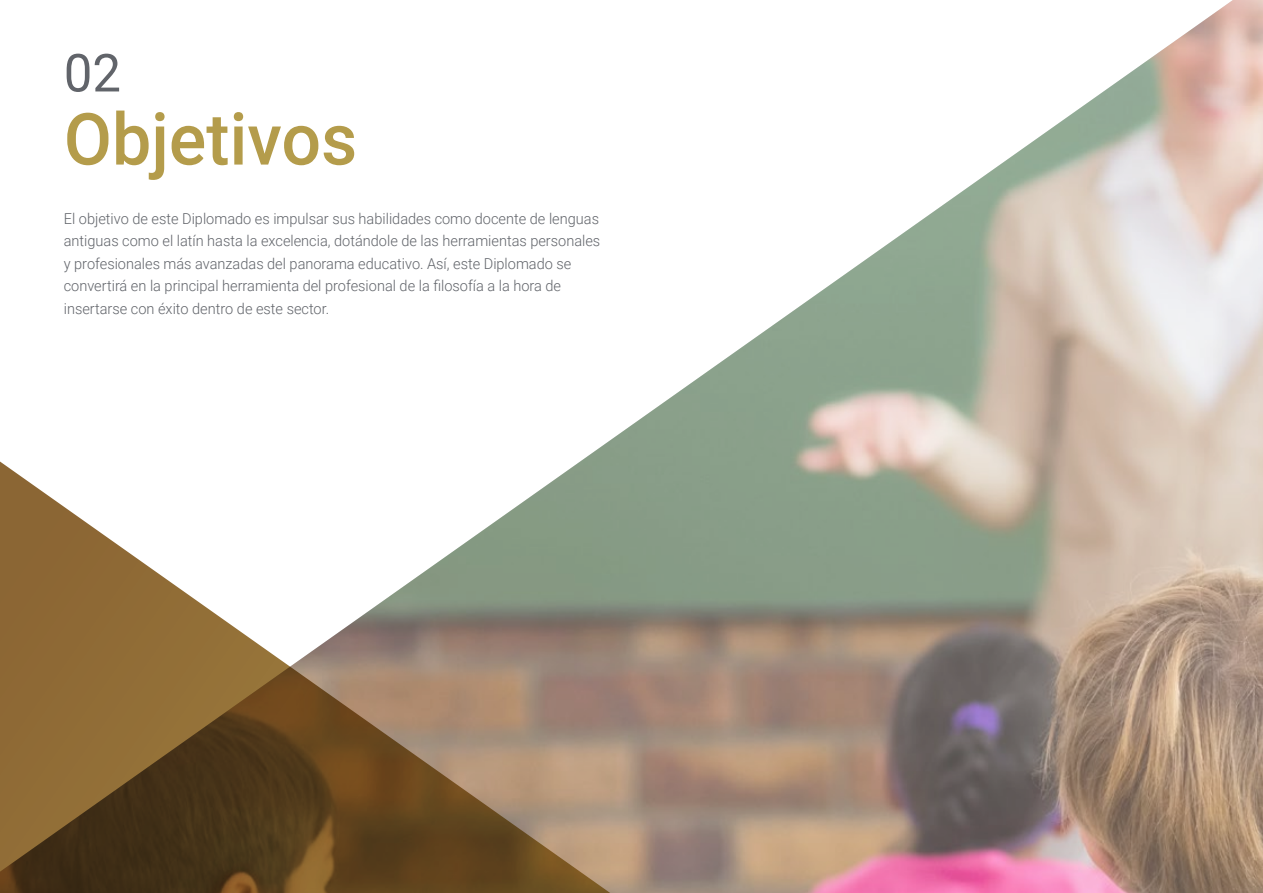
<style>
.page{position:relative;width:1263px;height:893px;background:#fff}
.page>*{position:absolute;margin:0;border:0;box-sizing:border-box;transform-origin:0 0}
.t1{font:500 72px "Roboto";color:#b49c4b}
.t2{font:52.5px "Roboto";color:#61646a}
.t3{font:300 15px/22.5px "Roboto";color:#61646a}
</style>
<div class="page">
<img style="left:602px;top:0;width:661px;height:893px">
<svg style="left:0;top:446px;width:640px;height:447px"></svg>
<h2 class="t2" style="left:64px;top:36px;width:59px">02</h2>
<h1 class="t1" style="left:64px;top:89px;width:295px">Objetivos</h1>
<p class="t3" style="left:64px;top:207px;width:538px">El objetivo de este Diplomado es impulsar sus habilidades como docente de lenguas antiguas como el latín hasta la excelencia, dotándole de las herramientas personales y profesionales más avanzadas del panorama educativo. Así, este Diplomado se convertirá en la principal herramienta del profesional de la filosofía a la hora de insertarse con éxito dentro de este sector.</p>
</div>
